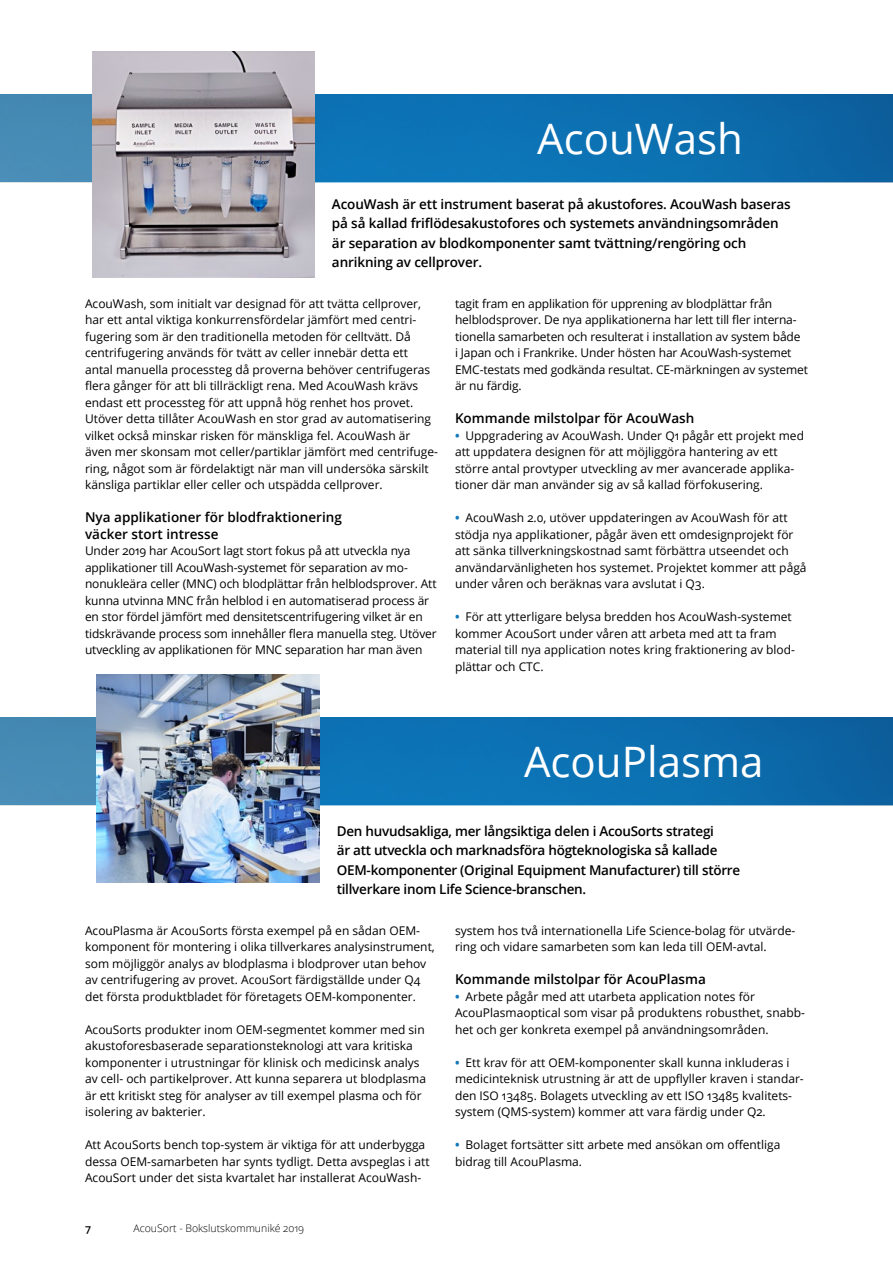
<style>
.page{position:relative;width:893px;height:1263px;background:#fff}
.page>*{position:absolute;margin:0;border:0;box-sizing:border-box;transform-origin:0 0}
.H1_5{font:42px "Open Sans";color:#fff}
.Ingress_mindre{font:600 13.5px/19.5px "Open Sans";letter-spacing:-.01em;color:#000}
.t1{font:12px/16.5px "Open Sans";color:#000}
.t2{font:300 10.5px "Open Sans";color:#000}
.t3{font:600 10.5px "Open Sans";color:#000}
.s1{font-weight:700;color:#1478bd}
</style>
<div class="page">
<img style="left:0;top:94px;width:893px;height:88px">
<img style="left:0;top:717px;width:893px;height:88px">
<img style="left:97px;top:675px;width:223px;height:208px">
<img style="left:92px;top:52px;width:223px;height:225px">
<p class="H1_5" style="left:537px;top:110px;width:207px">AcouWash</p>
<p class="Ingress_mindre" style="left:332px;top:194px;width:460px">AcouWash är ett instrument baserat på akustofores. AcouWash baseras på så kallad friflödesakustofores och systemets användningsområden är separation av blodkomponenter samt tvättning/rengöring och anrikning av cellprover.</p>
<p class="t1" style="left:85px;top:295px;width:354px">AcouWash, som initialt var designad för att tvätta cellprover, har ett antal viktiga konkurrensfördelar jämfört med centri&shy;fugering som är den traditionella metoden för celltvätt. Då centrifugering används för tvätt av celler innebär detta ett antal manuella processteg då proverna behöver centrifugeras flera gånger för att bli tillräckligt rena. Med AcouWash krävs endast ett processteg för att uppnå hög renhet hos provet.<br>Utöver detta tillåter AcouWash en stor grad av automatisering vilket också minskar risken för mänskliga fel. AcouWash är även mer skonsam mot celler/partiklar jämfört med centrifuge&shy;ring, något som är fördelaktigt när man vill undersöka särskilt känsliga partiklar eller celler och utspädda cellprover.</p>
<h4 class="Ingress_mindre" style="left:85px;top:509px;width:258px;line-height:16.5px">Nya applikationer för blodfraktionering väcker stort intresse</h4>
<p class="t1" style="left:85px;top:542px;width:353px">Under 2019 har AcouSort lagt stort fokus på att utveckla nya applikationer till AcouWash-systemet för separation av mo&shy;nonukleära celler (MNC) och blodplättar från helblodsprover. Att kunna utvinna MNC från helblod i en automatiserad process är en stor fördel jämfört med densitetscentrifugering vilket är en tidskrävande process som innehåller flera manuella steg. Utöver utveckling av applikationen för MNC separation har man även</p>
<p class="t1" style="left:455px;top:295px;width:354px">tagit fram en applikation för upprening av blodplättar från helblodsprover. De nya applikationerna har lett till fler interna&shy;tionella samarbeten och resulterat i installation av system både<br>i Japan och i Frankrike. Under hösten har AcouWash-systemet EMC-testats med godkända resultat. CE-märkningen av systemet är nu färdig.</p>
<h4 class="Ingress_mindre" style="left:455px;top:408px;width:241px">Kommande milstolpar för AcouWash</h4>
<p class="t1" style="left:455px;top:427px;width:350px"><span class="s1">•</span> Uppgradering av AcouWash. Under Q1 pågår ett projekt med att uppdatera designen för att möjliggöra hantering av ett större antal provtyper utveckling av mer avancerade applika&shy;tioner där man använder sig av så kallad förfokusering.</p>
<p class="t1" style="left:455px;top:509px;width:353px"><span class="s1">•</span> AcouWash 2.0, utöver uppdateringen av AcouWash för att stödja nya applikationer, pågår även ett omdesignprojekt för att sänka tillverkningskostnad samt förbättra utseendet och användarvänligheten hos systemet. Projektet kommer att pågå under våren och beräknas vara avslutat i Q3.</p>
<p class="t1" style="left:455px;top:608px;width:341px"><span class="s1">•</span> För att ytterligare belysa bredden hos AcouWash-systemet kommer AcouSort under våren att arbeta med att ta fram material till nya application notes kring fraktionering av blod&shy;plättar och CTC.</p>
<p class="H1_5" style="left:524px;top:733px;width:241px">AcouPlasma</p>
<p class="Ingress_mindre" style="left:337px;top:821px;width:405px">Den huvudsakliga, mer långsiktiga delen i AcouSorts strategi<br>är att utveckla och marknadsföra högteknologiska så kallade OEM-komponenter (Original Equipment Manufacturer) till större tillverkare inom Life Science-branschen.</p>
<p class="t1" style="left:85px;top:922px;width:351px">AcouPlasma är AcouSorts första exempel på en sådan OEM&shy;komponent för montering i olika tillverkares analysinstrument, som möjliggör analys av blodplasma i blodprover utan behov av centrifugering av provet. AcouSort färdigställde under Q4 det första produktbladet för företagets OEM-komponenter.</p>
<p class="t1" style="left:85px;top:1021px;width:342px">AcouSorts produkter inom OEM-segmentet kommer med sin akustoforesbaserade separationsteknologi att vara kritiska komponenter i utrustningar för klinisk och medicinsk analys av cell- och partikelprover. Att kunna separera ut blodplasma är ett kritiskt steg för analyser av till exempel plasma och för isolering av bakterier.</p>
<p class="t1" style="left:85px;top:1136px;width:346px">Att AcouSorts bench top-system är viktiga för att underbygga dessa OEM-samarbeten har synts tydligt. Detta avspeglas i att<br>AcouSort under det sista kvartalet har installerat AcouWash-</p>
<p class="t3" style="left:85px;top:1221px;width:7px">7</p>
<p class="t2" style="left:134px;top:1221px;width:172px">AcouSort - Bokslutskommuniké 2019</p>
<p class="t1" style="left:455px;top:922px;width:342px">system hos två internationella Life Science-bolag för utvärde&shy;ring och vidare samarbeten som kan leda till OEM-avtal.</p>
<h4 class="Ingress_mindre" style="left:455px;top:969px;width:252px">Kommande milstolpar för AcouPlasma</h4>
<p class="t1" style="left:455px;top:988px;width:351px"><span class="s1">•</span> Arbete pågår med att utarbeta application notes för<br>AcouPlasmaoptical som visar på produktens robusthet, snabb&shy;het och ger konkreta exempel på användningsområden.</p>
<p class="t1" style="left:455px;top:1054px;width:350px"><span class="s1">•</span> Ett krav för att OEM-komponenter skall kunna inkluderas i medicinteknisk utrustning är att de uppflyller kraven i standar&shy;den ISO 13485. Bolagets utveckling av ett ISO 13485 kvalitets&shy;system (QMS-system) kommer att vara färdig under Q2.</p>
<p class="t1" style="left:455px;top:1136px;width:327px"><span class="s1">•</span> Bolaget fortsätter sitt arbete med ansökan om offentliga bidrag till AcouPlasma.</p>
</div>
